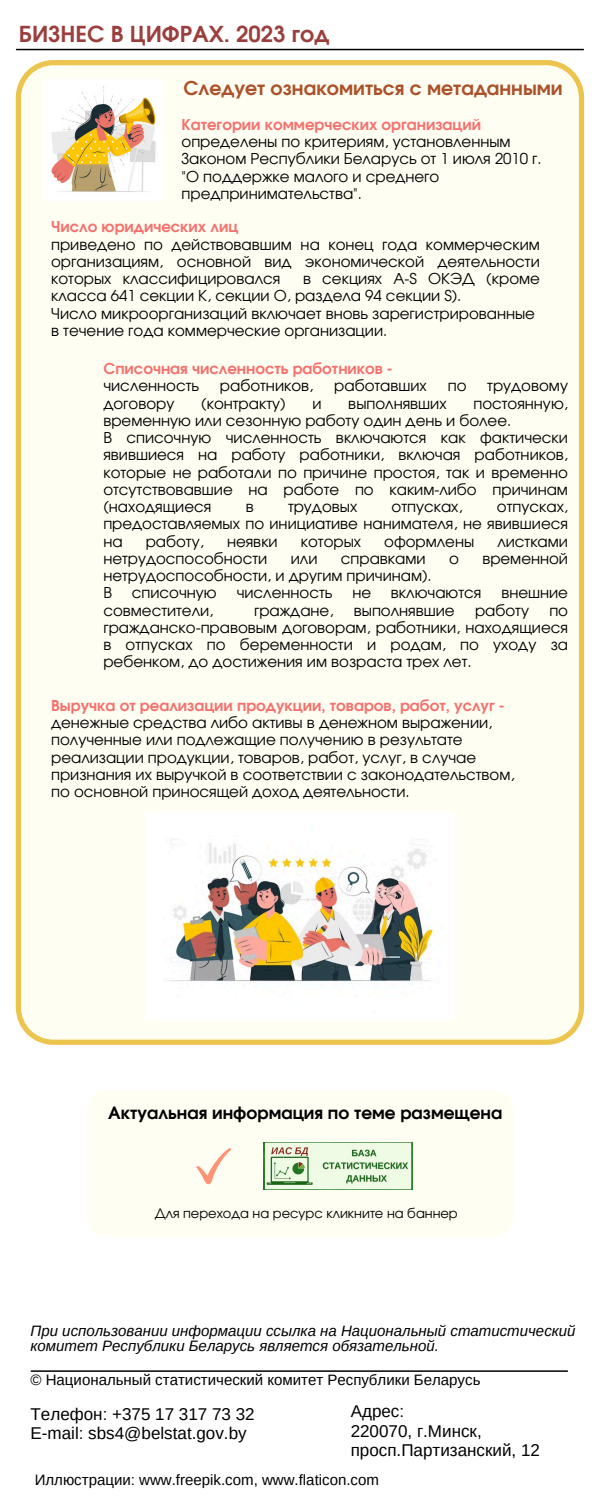
<style>
.page{position:relative;width:600px;height:1501px;background:#fff}
.page>*{position:absolute;margin:0;border:0;box-sizing:border-box;transform-origin:0 0}
.t1{font:700 22px "Evolventa";color:#9b3f3d}
.t2{font:700 19px "Evolventa";color:#ab522b}
.t3{font:17px/19.5px "Arimo";color:#000}
.t4{font:700 17px "Evolventa";color:#000}
.t5{font:15px/17.2px "Evolventa";color:#000}
.t6{font:italic 15px/15px "Arimo";color:#000}
.t7{font:15px "Arimo";color:#000}
.t8{font:700 15px/17.2px "Evolventa";color:#f4716d}
.t9{font:13px "Evolventa";color:#000}
.s1{font-weight:700;color:#f4716d}
.s2{font-weight:400;color:#000}
</style>
<div class="page">
<div style="left:87px;top:1089px;width:426px;height:147px;background:#fffef3;border-radius:18px"></div>
<img style="left:264px;top:1142px;width:149px;height:46px">
<svg style="left:196px;top:1148px;width:35px;height:35px"></svg>
<hr style="left:31px;top:1369px;width:536px;height:2px;background:#000">
<div style="left:16px;top:60px;width:568px;height:984px;background:#fffef3"></div>
<hr style="left:17px;top:49px;width:566px;height:1px;background:#000">
<img style="left:43px;top:79px;width:121px;height:121px">
<img style="left:145px;top:812px;width:309px;height:207px">
<p class="t1" style="left:19px;top:24px;width:312px">БИЗНЕС В ЦИФРАХ. 2023 год</p>
<p class="t2" style="left:183px;top:80px;width:381px">Следует ознакомиться с метаданными</p>
<p class="t5" style="left:182px;top:117px;width:362px"><span class="s1">Категории коммерческих организаций </span>определены по критериям, установленным Законом Республики Беларусь от 1 июля 2010 г. "О поддержке малого и среднего предпринимательства".</p>
<h5 class="t5" style="left:51px;top:219px;width:490px"><span class="s1">Число юридических лиц<br></span>приведено по действовавшим на конец года коммерческим организациям, основной вид экономической деятельности которых классифицировался</h5>
<h5 class="t5" style="left:51px;top:271px;width:490px;text-indent:252px">в секциях A-S ОКЭД (кроме класса 641 секции К, секции О, раздела 94 секции S).<br>Число микроорганизаций включает вновь зарегистрированные в течение года коммерческие организации.</h5>
<h4 class="t8" style="left:103px;top:361px;width:290px">Списочная численность работников - <span class="s2">численность</span></h4>
<h4 class="t5" style="left:220px;top:378px;width:95px">работников,</h4>
<h4 class="t5" style="left:334px;top:378px;width:94px">работавших</h4>
<h4 class="t5" style="left:448px;top:378px;width:20px">по</h4>
<h4 class="t5" style="left:487px;top:378px;width:82px">трудовому</h4>
<h4 class="t5" style="left:103px;top:395px;width:73px">договору</h4>
<h4 class="t5" style="left:201px;top:395px;width:86px">(контракту)</h4>
<h4 class="t5" style="left:313px;top:395px;width:11px">и</h4>
<h4 class="t5" style="left:348px;top:395px;width:100px">выполнявших</h4>
<h4 class="t5" style="left:103px;top:395px;width:466px;text-indent:370px">постоянную, временную или сезонную работу один день и более.<br>В списочную численность включаются как фактически явившиеся на работу работники, включая работников, которые не работали по причине простоя, так и временно отсутствовавшие на работе по каким-либо причинам (находящиеся</h4>
<h4 class="t5" style="left:103px;top:499px;width:466px;text-align:justify;text-indent:394px">отпусках, предоставляемых по инициативе нанимателя, не явившиеся на</h4>
<h4 class="t5" style="left:246px;top:499px;width:10px">в</h4>
<h4 class="t5" style="left:288px;top:499px;width:71px">трудовых</h4>
<h4 class="t5" style="left:392px;top:499px;width:73px">отпусках,</h4>
<h4 class="t5" style="left:146px;top:533px;width:60px">работу,</h4>
<h4 class="t5" style="left:227px;top:533px;width:52px">неявки</h4>
<h4 class="t5" style="left:301px;top:533px;width:62px">которых</h4>
<h4 class="t5" style="left:384px;top:533px;width:91px">оформлены</h4>
<h4 class="t5" style="left:497px;top:533px;width:72px">листками</h4>
<h4 class="t5" style="left:103px;top:550px;width:165px">нетрудоспособности</h4>
<h4 class="t5" style="left:291px;top:550px;width:28px">или</h4>
<h4 class="t5" style="left:341px;top:550px;width:86px">справками</h4>
<h4 class="t5" style="left:449px;top:550px;width:11px">о</h4>
<h4 class="t5" style="left:482px;top:550px;width:87px">временной</h4>
<h4 class="t5" style="left:103px;top:568px;width:330px">нетрудоспособности, и другим причинам).<br>В</h4>
<h4 class="t5" style="left:132px;top:585px;width:86px">списочную</h4>
<h4 class="t5" style="left:237px;top:585px;width:97px">численность</h4>
<h4 class="t5" style="left:352px;top:585px;width:20px">не</h4>
<h4 class="t5" style="left:391px;top:585px;width:92px">включаются</h4>
<h4 class="t5" style="left:501px;top:585px;width:68px">внешние</h4>
<h4 class="t5" style="left:103px;top:602px;width:111px">совместители,</h4>
<h4 class="t5" style="left:254px;top:602px;width:81px">граждане,</h4>
<h4 class="t5" style="left:354px;top:602px;width:102px">выполнявшие</h4>
<h4 class="t5" style="left:475px;top:602px;width:56px">работу</h4>
<h4 class="t5" style="left:103px;top:602px;width:466px;text-align:justify;text-indent:446px">по гражданско-правовым договорам, работники, находящиеся в отпусках по беременности и родам, по уходу за ребенком, до достижения им возраста трех лет.</h4>
<h5 class="t5" style="left:51px;top:697px;width:465px"><span class="s1">Выручка от реализации продукции, товаров, работ, услуг - </span>денежные средства либо активы в денежном выражении, полученные или подлежащие получению в результате реализации продукции, товаров, работ, услуг, в случае признания их выручкой в соответствии с законодательством, по основной приносящей доход деятельности.</h5>
<p class="t4" style="left:108px;top:1105px;width:396px">Актуальная информация по теме размещена</p>
<h2 class="t9" style="left:155px;top:1207px;width:305px">Для перехода на ресурс кликните на баннер</h2>
<h5 class="t6" style="left:31px;top:1323px;width:547px">При использовании информации ссылка на Национальный статистический комитет Республики Беларусь является обязательной.</h5>
<h5 class="t7" style="left:31px;top:1370px;width:451px">© Национальный статистический комитет Республики Беларусь</h5>
<p class="t3" style="left:31px;top:1403px;width:226px">Телефон: +375 17 317 73 32<br>E-mail: sbs4@belstat.gov.by</p>
<h3 class="t3" style="left:351px;top:1401px;width:191px">Адрес:<br>220070, г.Минск, просп.Партизанский, 12</h3>
<h4 class="t7" style="left:35px;top:1471px;width:346px">Иллюстрации: www.freepik.com, www.flaticon.com</h4>
</div>
